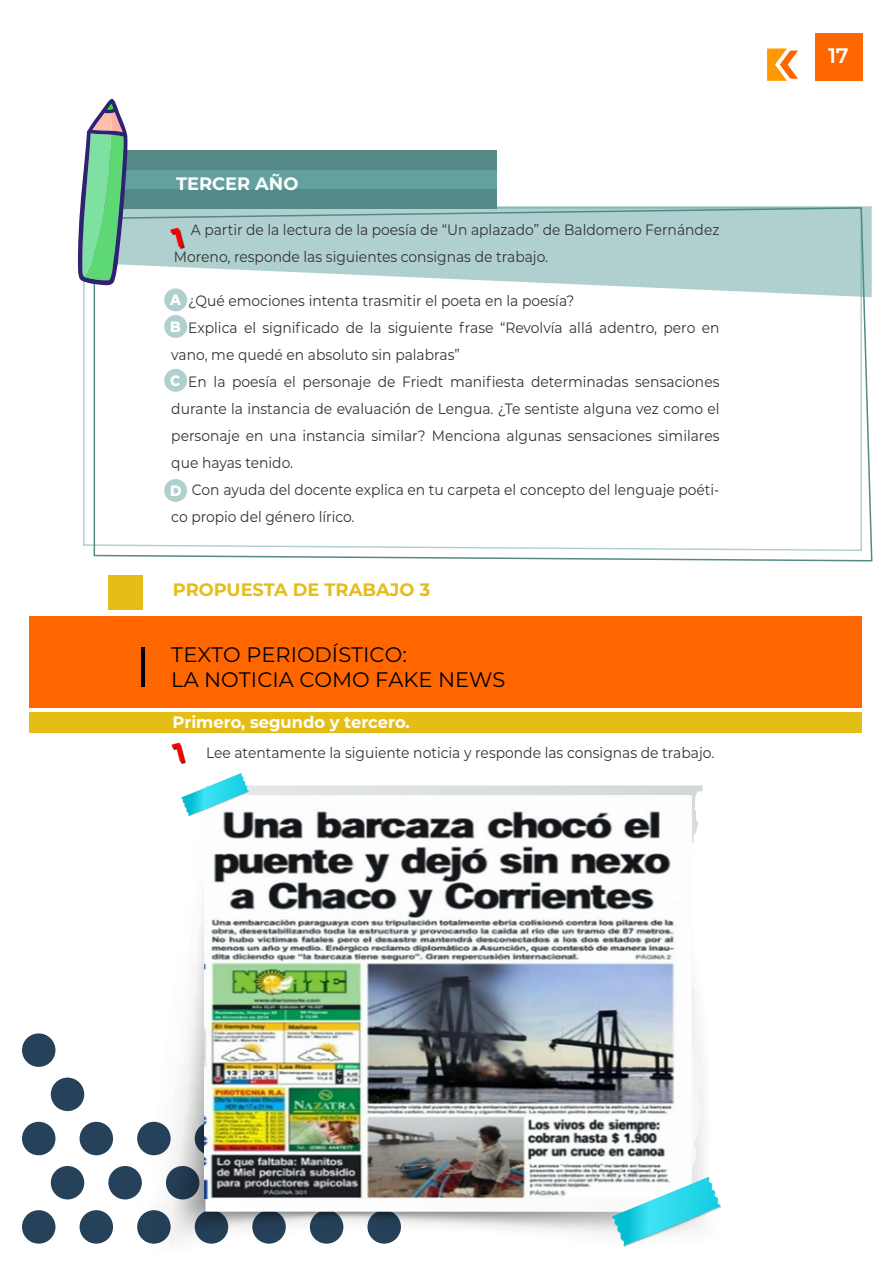
<style>
.page{position:relative;width:893px;height:1263px;background:#fff}
.page>*{position:absolute;margin:0;border:0;box-sizing:border-box;transform-origin:0 0}
.t1{font:21px/25.2px "Montserrat";color:#000}
.t2{font:600 21px "Montserrat";color:#fff}
.t3{font:700 18px "Montserrat";color:#e5bd17}
.t4{font:700 18px "Montserrat";color:#fff}
.t5{font:700 16.5px "Montserrat";color:#fff}
.t6{font:15px/27px "Montserrat";color:#333;scale:.92 1}
.t7{font:800 15px/26.7px "Montserrat";color:#fff;scale:.92 1}
</style>
<div class="page">
<div style="left:80px;top:1210px;width:33px;height:34px;background:#26425a;border-radius:50%"></div>
<div style="left:22px;top:1210px;width:33px;height:34px;background:#26425a;border-radius:50%"></div>
<div style="left:108px;top:1166px;width:34px;height:33px;background:#26425a;border-radius:50%"></div>
<div style="left:51px;top:1166px;width:33px;height:33px;background:#26425a;border-radius:50%"></div>
<div style="left:80px;top:1122px;width:33px;height:33px;background:#26425a;border-radius:50%"></div>
<div style="left:22px;top:1122px;width:33px;height:33px;background:#26425a;border-radius:50%"></div>
<div style="left:51px;top:1077px;width:33px;height:34px;background:#26425a;border-radius:50%"></div>
<div style="left:22px;top:1033px;width:33px;height:34px;background:#26425a;border-radius:50%"></div>
<div style="left:29px;top:712px;width:833px;height:20px;background:#e5bd17"></div>
<div style="left:30px;top:616px;width:832px;height:91px;background:#f60"></div>
<svg style="left:93px;top:206px;width:780px;height:356px"></svg>
<div style="left:164px;top:288px;width:23px;height:23px;background:#b0d0cf;border-radius:50%"></div>
<div style="left:164px;top:315px;width:23px;height:23px;background:#b0d0cf;border-radius:50%"></div>
<div style="left:164px;top:369px;width:23px;height:23px;background:#b0d0cf;border-radius:50%"></div>
<div style="left:164px;top:479px;width:23px;height:23px;background:#b0d0cf;border-radius:50%"></div>
<div style="left:104px;top:150px;width:393px;height:58px;background:#62a1a0"></div>
<div style="left:104px;top:150px;width:393px;height:20px;background:#548987"></div>
<div style="left:104px;top:190px;width:393px;height:19px;background:#548987"></div>
<svg style="left:78px;top:98px;width:50px;height:188px"></svg>
<svg style="left:131px;top:904px;width:579px;height:340px"></svg>
<svg style="left:205px;top:785px;width:497px;height:427px"></svg>
<hr style="left:141px;top:647px;width:3px;height:40px;background:#000">
<div style="left:108px;top:575px;width:34px;height:34px;background:#e5bd17"></div>
<img style="left:204px;top:795px;width:488px;height:403px">
<svg style="left:181px;top:773px;width:68px;height:44px"></svg>
<svg style="left:612px;top:1177px;width:109px;height:70px"></svg>
<div style="left:815px;top:34px;width:48px;height:47px;background:#f60"></div>
<svg style="left:767px;top:48px;width:31px;height:33px"></svg>
<svg style="left:171px;top:228px;width:12px;height:20px"></svg>
<p class="t4" style="left:176px;top:170px;width:124px">TERCER AÑO</p>
<p class="t6" style="left:174px;top:216px;width:594px;text-indent:17px">A partir de la lectura de la poesía de “Un aplazado” de Baldomero Fernández<br>Moreno, responde las siguientes consignas de trabajo.</p>
<p class="t6" style="left:188px;top:287px;width:421px">¿Qué emociones intenta trasmitir el poeta en la poesía?</p>
<p class="t6" style="left:188px;top:314px;width:579px">Explica el significado de la siguiente frase “Revolvía allá adentro, pero en</p>
<p class="t6" style="left:171px;top:341px;width:315px">vano, me quedé en absoluto sin palabras”</p>
<p class="t6" style="left:188px;top:368px;width:579px">En la poesía el personaje de Friedt manifiesta determinadas sensaciones</p>
<p class="t6" style="left:171px;top:395px;width:597px">durante la instancia de evaluación de Lengua. ¿Te sentiste alguna vez como el</p>
<p class="t6" style="left:171px;top:422px;width:597px">personaje en una instancia similar? Menciona algunas sensaciones similares</p>
<p class="t6" style="left:171px;top:449px;width:134px">que hayas tenido.</p>
<p class="t6" style="left:192px;top:476px;width:575px">Con ayuda del docente explica en tu carpeta el concepto del lenguaje poéti-</p>
<p class="t6" style="left:171px;top:503px;width:201px">co propio del género lírico.</p>
<p class="t7" style="left:170px;top:286px;width:13px">A<br>B</p>
<p class="t7" style="left:170px;top:366px;width:13px">C</p>
<p class="t7" style="left:170px;top:476px;width:14px">D</p>
<p class="t3" style="left:173px;top:577px;width:259px">PROPUESTA DE TRABAJO 3</p>
<h1 class="t1" style="left:171px;top:641px;width:336px">TEXTO PERIODÍSTICO:<br>LA NOTICIA COMO FAKE NEWS</h1>
<p class="t5" style="left:173px;top:710px;width:239px">Primero, segundo y tercero.</p>
<p class="t6" style="left:206px;top:739px;width:554px">Lee atentamente la siguiente noticia y responde las consignas de trabajo.</p>
<h1 class="t2" style="left:828px;top:41px;width:22px">17</h1>
</div>
